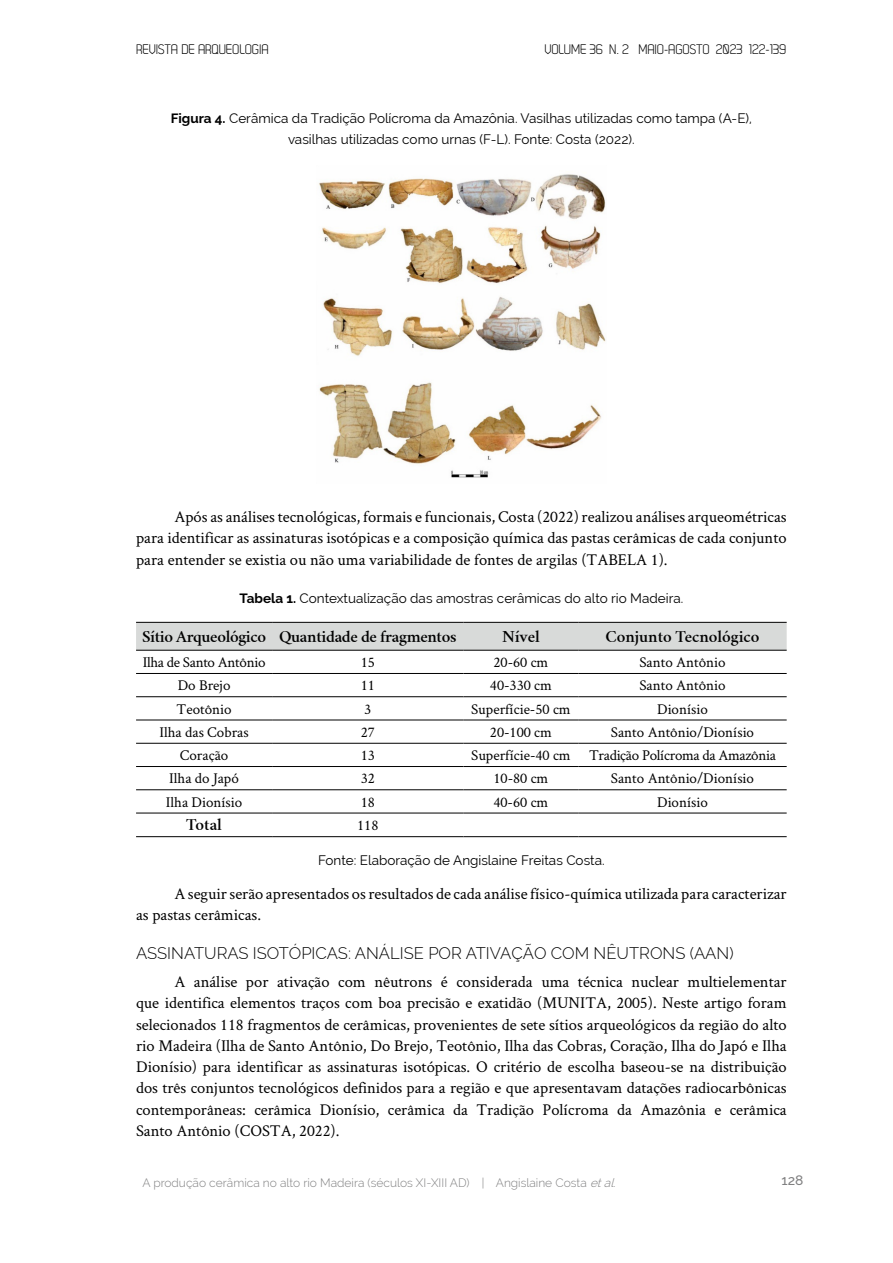
<style>
.page{position:relative;width:893px;height:1263px;background:#fff}
.page>*{position:absolute;margin:0;border:0;box-sizing:border-box;transform-origin:0 0}
.t1{font:16.5px/21.3px "Crimson Text";color:#000;text-align:justify}
.t2{font:300 16.5px "Raleway";color:#000}
.t3{font:15px "Crimson Text";color:#000}
.t4{font:15px "Crimson Text";letter-spacing:-.02em;color:#000}
.t5{font:600 15px "Crimson Text";letter-spacing:-.02em;color:#000}
.t6{font:600 15px "Crimson Text";color:#000}
.t7{font:13.8px "Dekar";letter-spacing:-.01em;color:#000}
.t8{font:500 13.8px "Raleway";color:#808081}
.t9{font:13.5px/21.3px "Raleway";color:#000;text-align:center}
.t10{font:300 12px "Raleway";color:#808081}
.s1{font-weight:700}
.s2{font-style:italic}
</style>
<div class="page">
<img style="left:319px;top:174px;width:287px;height:304px">
<div style="left:136px;top:623px;width:651px;height:27px;background:#d8dad9"></div>
<hr style="left:136px;top:673px;width:136px;height:1px;background:#000">
<hr style="left:272px;top:673px;width:191px;height:1px;background:#000">
<hr style="left:463px;top:673px;width:115px;height:1px;background:#000">
<hr style="left:578px;top:673px;width:209px;height:1px;background:#000">
<hr style="left:136px;top:696px;width:136px;height:1px;background:#000">
<hr style="left:272px;top:696px;width:191px;height:1px;background:#000">
<hr style="left:463px;top:696px;width:115px;height:1px;background:#000">
<hr style="left:578px;top:696px;width:209px;height:1px;background:#000">
<hr style="left:136px;top:720px;width:136px;height:1px;background:#000">
<hr style="left:272px;top:720px;width:191px;height:1px;background:#000">
<hr style="left:463px;top:720px;width:115px;height:1px;background:#000">
<hr style="left:578px;top:720px;width:209px;height:1px;background:#000">
<hr style="left:136px;top:743px;width:136px;height:1px;background:#000">
<hr style="left:272px;top:743px;width:191px;height:1px;background:#000">
<hr style="left:463px;top:743px;width:115px;height:1px;background:#000">
<hr style="left:578px;top:743px;width:209px;height:1px;background:#000">
<hr style="left:136px;top:766px;width:136px;height:1px;background:#000">
<hr style="left:272px;top:766px;width:191px;height:1px;background:#000">
<hr style="left:463px;top:766px;width:115px;height:1px;background:#000">
<hr style="left:578px;top:766px;width:209px;height:1px;background:#000">
<hr style="left:136px;top:789px;width:136px;height:1px;background:#000">
<hr style="left:272px;top:789px;width:191px;height:1px;background:#000">
<hr style="left:463px;top:789px;width:115px;height:1px;background:#000">
<hr style="left:578px;top:789px;width:209px;height:1px;background:#000">
<hr style="left:136px;top:813px;width:136px;height:1px;background:#000">
<hr style="left:272px;top:813px;width:191px;height:1px;background:#000">
<hr style="left:463px;top:813px;width:115px;height:1px;background:#000">
<hr style="left:578px;top:813px;width:209px;height:1px;background:#000">
<hr style="left:136px;top:836px;width:136px;height:1px;background:#000">
<hr style="left:272px;top:836px;width:191px;height:1px;background:#000">
<hr style="left:463px;top:836px;width:115px;height:1px;background:#000">
<hr style="left:578px;top:836px;width:209px;height:1px;background:#000">
<hr style="left:136px;top:622px;width:136px;height:1px;background:#000">
<hr style="left:272px;top:622px;width:191px;height:1px;background:#000">
<hr style="left:463px;top:622px;width:115px;height:1px;background:#000">
<hr style="left:578px;top:622px;width:209px;height:1px;background:#000">
<hr style="left:136px;top:650px;width:136px;height:1px;background:#000">
<hr style="left:272px;top:650px;width:191px;height:1px;background:#000">
<hr style="left:463px;top:650px;width:115px;height:1px;background:#000">
<hr style="left:578px;top:650px;width:209px;height:1px;background:#000">
<p class="t7" style="left:136px;top:43px;width:134px">REVISTA DE ARQUEOLOGIA</p>
<p class="t7" style="left:544px;top:43px;width:244px">VOLUME 36 N. 2 MAIO-AGOSTO 2023 122-139</p>
<p class="t9" style="left:171px;top:108px;width:583px"><span class="s1">Figura 4.</span> Cerâmica da Tradição Polícroma da Amazônia. Vasilhas utilizadas como tampa (A-E), vasilhas utilizadas como urnas (F-L). Fonte: Costa (2022).</p>
<p class="t1" style="left:136px;top:506px;width:652px;text-indent:38px">Após as análises tecnológicas, formais e funcionais, Costa (2022) realizou análises arqueométricas para identificar as assinaturas isotópicas e a composição química das pastas cerâmicas de cada conjunto para entender se existia ou não uma variabilidade de fontes de argilas (TABELA 1).</p>
<p class="t9" style="left:239px;top:587px;width:445px"><span class="s1">Tabela 1.</span> Contextualização das amostras cerâmicas do alto rio Madeira.</p>
<p class="t5" style="left:142px;top:627px;width:316px">Sítio Arqueológico Quantidade de fragmentos</p>
<p class="t5" style="left:502px;top:627px;width:39px">Nível</p>
<p class="t6" style="left:605px;top:627px;width:155px">Conjunto Tecnológico</p>
<p class="t4" style="left:143px;top:652px;width:124px">Ilha de Santo Antônio</p>
<p class="t3" style="left:361px;top:652px;width:16px">15</p>
<p class="t3" style="left:493px;top:652px;width:56px">20-60 cm</p>
<p class="t3" style="left:639px;top:652px;width:88px">Santo Antônio</p>
<p class="t3" style="left:178px;top:675px;width:54px">Do Brejo</p>
<p class="t3" style="left:361px;top:675px;width:16px">11</p>
<p class="t3" style="left:490px;top:675px;width:63px">40-330 cm</p>
<p class="t3" style="left:639px;top:675px;width:88px">Santo Antônio</p>
<p class="t3" style="left:177px;top:699px;width:57px">Teotônio</p>
<p class="t3" style="left:364px;top:699px;width:9px">3</p>
<p class="t3" style="left:471px;top:699px;width:101px">Superfície-50 cm</p>
<p class="t3" style="left:657px;top:699px;width:52px">Dionísio</p>
<p class="t3" style="left:160px;top:722px;width:91px">Ilha das Cobras</p>
<p class="t3" style="left:361px;top:722px;width:16px">27</p>
<p class="t3" style="left:490px;top:722px;width:63px">20-100 cm</p>
<p class="t3" style="left:611px;top:722px;width:145px">Santo Antônio/Dionísio</p>
<p class="t3" style="left:180px;top:745px;width:50px">Coração</p>
<p class="t3" style="left:361px;top:745px;width:16px">13</p>
<p class="t4" style="left:471px;top:745px;width:306px">Superfície-40 cm Tradição Polícroma da Amazônia</p>
<p class="t3" style="left:169px;top:768px;width:71px">Ilha do Japó</p>
<p class="t3" style="left:361px;top:768px;width:16px">32</p>
<p class="t3" style="left:493px;top:768px;width:56px">10-80 cm</p>
<p class="t3" style="left:611px;top:768px;width:145px">Santo Antônio/Dionísio</p>
<p class="t3" style="left:166px;top:792px;width:78px">Ilha Dionísio</p>
<p class="t3" style="left:361px;top:792px;width:16px">18</p>
<p class="t3" style="left:493px;top:792px;width:56px">40-60 cm</p>
<p class="t3" style="left:657px;top:792px;width:52px">Dionísio</p>
<p class="t5" style="left:186px;top:816px;width:37px">Total</p>
<p class="t3" style="left:357px;top:815px;width:23px">118</p>
<p class="t9" style="left:318px;top:850px;width:288px">Fonte: Elaboração de Angislaine Freitas Costa.</p>
<p class="t1" style="left:136px;top:882px;width:652px;text-indent:38px">A seguir serão apresentados os resultados de cada análise físico-química utilizada para caracterizar as pastas cerâmicas.</p>
<p class="t2" style="left:136px;top:944px;width:599px">ASSINATURAS ISOTÓPICAS: ANÁLISE POR ATIVAÇÃO COM NÊUTRONS (AAN)</p>
<p class="t1" style="left:136px;top:970px;width:652px;text-indent:38px">A análise por ativação com nêutrons é considerada uma técnica nuclear multielementar que identifica elementos traços com boa precisão e exatidão (MUNITA, 2005). Neste artigo foram selecionados 118 fragmentos de cerâmicas, provenientes de sete sítios arqueológicos da região do alto rio Madeira (Ilha de Santo Antônio, Do Brejo, Teotônio, Ilha das Cobras, Coração, Ilha do Japó e Ilha Dionísio) para identificar as assinaturas isotópicas. O critério de escolha baseou-se na distribuição dos três conjuntos tecnológicos definidos para a região e que apresentavam datações radiocarbônicas contemporâneas: cerâmica Dionísio, cerâmica da Tradição Polícroma da Amazônia e cerâmica Santo Antônio (COSTA, 2022).</p>
<p class="t10" style="left:142px;top:1176px;width:476px">A produção cerâmica no alto rio Madeira (séculos XI-XIII AD) | Angislaine Costa <span class="s2">etal</span>.</p>
<p class="t8" style="left:781px;top:1172px;width:23px">128</p>
</div>
